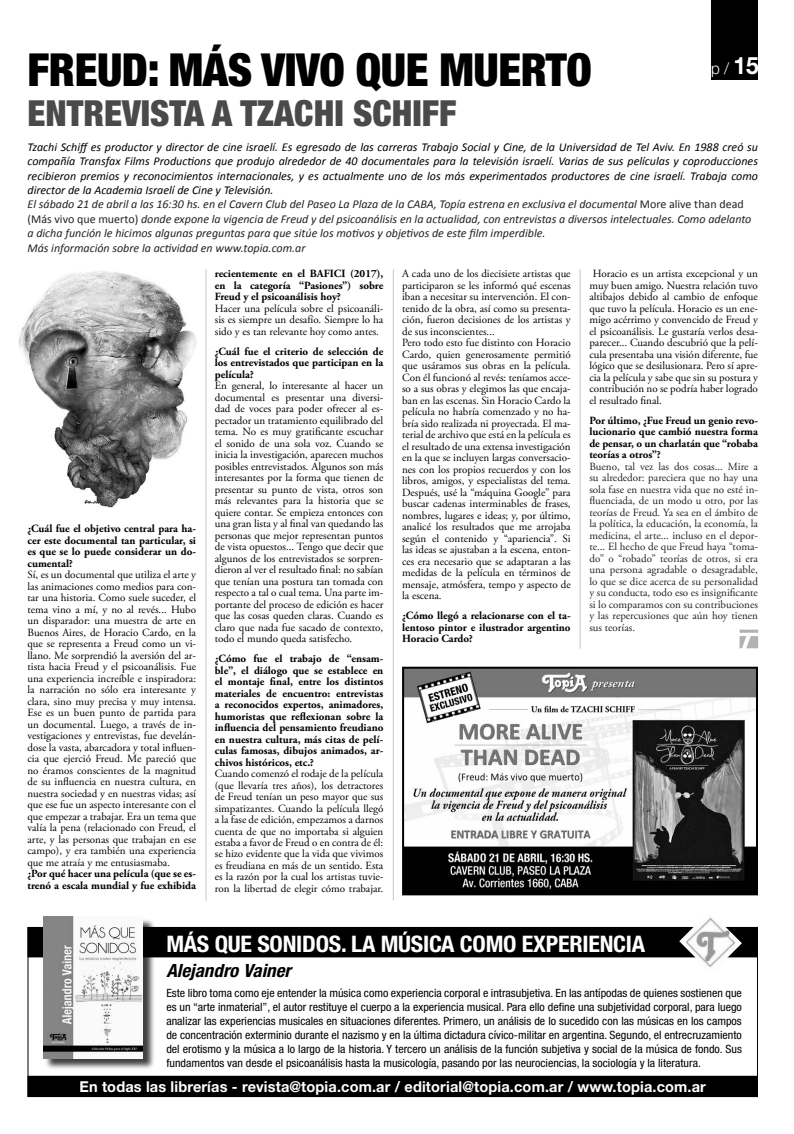
<style>
.page{position:relative;width:794px;height:1134px;background:#fff}
.page>*{position:absolute;margin:0;border:0;box-sizing:border-box;transform-origin:0 0}
.titular_editorial{font:900 condensed 45.6px "Helvetica Neue";letter-spacing:-.01em;color:#000}
.titular_editorial-2{font:900 condensed 36px "Helvetica Neue";color:#4a4a49}
.autormail{font:700 condensed 22.8px "Helvetica Neue";letter-spacing:-.01em;color:#fff;scale:1.05 1}
.t1{font:italic 700 condensed 18.2px "Helvetica Neue";color:#000;scale:1.04 1}
.t2{font:300 16px "Helvetica Neue";color:#fff;scale:.95 1}
.t3{font:700 15px "Helvetica Neue";letter-spacing:.01em;color:#fff}
.bajada{font:italic 12px/14.4px "Calibri";color:#000;text-align:justify}
.bajada-2{font:italic 12px/14.4px "Calibri";color:#222}
.t4{font:condensed 11.4px/14px "Helvetica Neue";color:#000;text-align:justify;scale:1.05 1}
.interior{font:11px/11.5px "Adobe Garamond Pro";color:#000;text-align:justify}
.interior-2{font:700 11px/11.5px "Adobe Garamond Pro";color:#000;text-align:justify}
.interior-3{font:11px/11.5px "Adobe Garamond Pro";color:#222;text-align:justify}
.s1{font-style:normal}
.s2{font-weight:700;font-size:24px}
</style>
<div class="page">
<div style="left:712px;top:0;width:46px;height:79px;background:#000"></div>
<hr style="left:205px;top:269px;width:1px;height:632px;background:#c6c6c6">
<hr style="left:393px;top:269px;width:1px;height:631px;background:#c6c6c6">
<hr style="left:579px;top:269px;width:1px;height:380px;background:#c6c6c6">
<div style="left:28px;top:1076px;width:729px;height:20px;background:#000"></div>
<div style="left:27px;top:1076px;width:731px;height:21px;border:1px solid #000"></div>
<div style="left:28px;top:927px;width:729px;height:30px;background:#000"></div>
<div style="left:45px;top:918px;width:110px;height:152px;background:#000;opacity:.75"></div>
<img style="left:43px;top:916px;width:99px;height:142px">
<img style="left:679px;top:917px;width:63px;height:50px">
<img style="left:405px;top:670px;width:350px;height:222px">
<div style="left:402px;top:667px;width:356px;height:228px;border:2px solid #000"></div>
<img style="left:19px;top:271px;width:177px;height:236px">
<img style="left:739px;top:629px;width:19px;height:19px">
<p class="titular_editorial" style="left:27px;top:41px;width:565px">FREUD: MÁS VIVO QUE MUERTO</p>
<p class="titular_editorial-2" style="left:27px;top:91px;width:430px">ENTREVISTA A TZACHI SCHIFF</p>
<p class="bajada" style="left:27px;top:139px;width:732px">Tzachi Schiff es productor y director de cine israelí. Es egresado de las carreras Trabajo Social y Cine, de la Universidad de Tel Aviv. En 1988 creó su compañía Transfax Films Productions que produjo alrededor de 40 documentales para la televisión israelí. Varias de sus películas y coproducciones recibieron premios y reconocimientos internacionales, y es actualmente uno de los más experimentados productores de cine israelí. Trabaja como director de la Academia Israelí de Cine y Televisión.</p>
<p class="bajada-2" style="left:27px;top:197px;width:725px">El sábado 21 de abril a las 16:30 hs. en el Cavern Club del Paseo La Plaza de la CABA, Topía estrena en exclusiva el documental <span class="s1">More alive than dead (Más vivo que muerto)</span> donde expone la vigencia de Freud y del psicoanálisis en la actualidad, con entrevistas a diversos intelectuales. Como adelanto a dicha función le hicimos algunas preguntas para que sitúe los motivos y objetivos de este film imperdible.</p>
<p class="bajada-2" style="left:27px;top:240px;width:279px">Más información sobre la actividad en www.topia.com.ar</p>
<p class="interior" style="left:402px;top:268px;width:170px">A cada uno de los diecisiete artistas que participaron se les informó qué escenas iban a necesitar su intervención. El con&shy;tenido de la obra, así como su presenta&shy;ción, fueron decisiones de los artistas y de sus inconscientes...</p>
<p class="interior" style="left:402px;top:337px;width:170px">Pero todo esto fue distinto con Horacio Cardo, quien generosamente permitió que usáramos sus obras en la película.<br>Con él funcionó al revés: teníamos acce&shy;so a sus obras y elegimos las que encaja&shy;ban en las escenas. Sin Horacio Cardo la película no habría comenzado y no ha&shy;bría sido realizada ni proyectada. El ma&shy;terial de archivo que está en la película es el resultado de una extensa investigación en la que se incluyen largas conversacio&shy;nes con los propios recuerdos y con los libros, amigos, y especialistas del tema.<br>Después, usé la “máquina Google” para buscar cadenas interminables de frases, nombres, lugares e ideas; y, por último, analicé los resultados que me arrojaba según el contenido y “apariencia”. Si las ideas se ajustaban a la escena, enton&shy;ces era necesario que se adaptaran a las medidas de la película en términos de mensaje, atmósfera, tempo y aspecto de la escena.</p>
<p class="interior-2" style="left:402px;top:610px;width:170px">¿Cómo llegó a relacionarse con el ta&shy;lentoso pintor e ilustrador argentino Horacio Cardo?</p>
<h3 class="t2" style="left:711px;top:59px;width:52px">p / <span class="s2">15</span></h3>
<p class="interior-2" style="left:215px;top:268px;width:170px">recientemente en el BAFICI (2017), en la categoría “Pasiones”) sobre Freud y el psicoanálisis hoy?</p>
<p class="interior" style="left:215px;top:303px;width:170px">Hacer una película sobre el psicoanáli&shy;sis es siempre un desafío. Siempre lo ha sido y es tan relevante hoy como antes.</p>
<p class="interior-2" style="left:215px;top:346px;width:170px">¿Cuál fue el criterio de selección de los entrevistados que participan en la película?</p>
<p class="interior" style="left:215px;top:380px;width:170px">En general, lo interesante al hacer un documental es presentar una diversi&shy;dad de voces para poder ofrecer al es&shy;pectador un tratamiento equilibrado del tema. No es muy gratificante escuchar el sonido de una sola voz. Cuando se inicia la investigación, aparecen muchos posibles entrevistados. Algunos son más interesantes por la forma que tienen de presentar su punto de vista, otros son más relevantes para la historia que se quiere contar. Se empieza entonces con una gran lista y al final van quedando las personas que mejor representan puntos de vista opuestos... Tengo que decir que algunos de los entrevistados se sorpren&shy;dieron al ver el resultado final: no sabían que tenían una postura tan tomada con respecto a tal o cual tema. Una parte im&shy;portante del proceso de edición es hacer que las cosas queden claras. Cuando es claro que nada fue sacado de contexto, todo el mundo queda satisfecho.</p>
<p class="interior-2" style="left:215px;top:653px;width:170px">¿Cómo fue el trabajo de “ensam&shy;ble”, el diálogo que se establece en el montaje final, entre los distintos materiales de encuentro: entrevistas a reconocidos expertos, animadores, humoristas que reflexionan sobre la influencia del pensamiento freudiano en nuestra cultura, más citas de pelí&shy;culas famosas, dibujos animados, ar&shy;chivos históricos, etc.?</p>
<p class="interior" style="left:215px;top:768px;width:170px">Cuando comenzó el rodaje de la película (que llevaría tres años), los detractores de Freud tenían un peso mayor que sus simpatizantes. Cuando la película llegó a la fase de edición, empezamos a darnos cuenta de que no importaba si alguien estaba a favor de Freud o en contra de él: se hizo evidente que la vida que vivimos es freudiana en más de un sentido. Esta es la razón por la cual los artistas tuvie&shy;ron la libertad de elegir cómo trabajar.</p>
<p class="interior" style="left:589px;top:268px;width:170px;text-indent:3px">Horacio es un artista excepcional y un muy buen amigo. Nuestra relación tuvo altibajos debido al cambio de enfoque que tuvo la película. Horacio es un ene&shy;migo acérrimo y convencido de Freud y el psicoanálisis. Le gustaría verlos desa&shy;parecer... Cuando descubrió que la pelí&shy;cula presentaba una visión diferente, fue lógico que se desilusionara. Pero sí apre&shy;cia la película y sabe que sin su postura y contribución no se podría haber logrado el resultado final.</p>
<p class="interior-2" style="left:589px;top:415px;width:170px">Por último, ¿Fue Freud un genio revo&shy;lucionario que cambió nuestra forma de pensar, o un charlatán que “robaba teorías a otros”?</p>
<p class="interior-3" style="left:589px;top:461px;width:170px">Bueno, tal vez las dos cosas... Mire a su alrededor: pareciera que no hay una sola fase en nuestra vida que no esté in&shy;fluenciada, de un modo u otro, por las teorías de Freud. Ya sea en el ámbito de la política, la educación, la economía, la medicina, el arte... incluso en el depor&shy;te... El hecho de que Freud haya “toma&shy;do” o “robado” teorías de otros, si era una persona agradable o desagradable, lo que se dice acerca de su personalidad y su conducta, todo eso es insignificante si lo comparamos con su contribuciones y las repercusiones que aún hoy tienen sus teorías.</p>
<p class="interior-2" style="left:27px;top:523px;width:170px">¿Cuál fue el objetivo central para ha&shy;cer este documental tan particular, si es que se lo puede considerar un do&shy;cumental?</p>
<p class="interior" style="left:27px;top:570px;width:170px">Sí, es un documental que utiliza el arte y las animaciones como medios para con&shy;tar una historia. Como suele suceder, el tema vino a mí, y no al revés... Hubo un disparador: una muestra de arte en Buenos Aires, de Horacio Cardo, en la que se representa a Freud como un vi&shy;llano. Me sorprendió la aversión del ar&shy;tista hacia Freud y el psicoanálisis. Fue una experiencia increíble e inspiradora: la narración no sólo era interesante y clara, sino muy precisa y muy intensa.<br>Ese es un buen punto de partida para un documental. Luego, a través de in&shy;vestigaciones y entrevistas, fue develán&shy;dose la vasta, abarcadora y total influen&shy;cia que ejerció Freud. Me pareció que no éramos conscientes de la magnitud de su influencia en nuestra cultura, en nuestra sociedad y en nuestras vidas; así que ese fue un aspecto interesante con el que empezar a trabajar. Era un tema que valía la pena (relacionado con Freud, el arte, y las personas que trabajan en ese campo), y era también una experiencia que me atraía y me entusiasmaba.</p>
<p class="interior-2" style="left:27px;top:868px;width:170px">¿Por qué hacer una película (que se es&shy;trenó a escala mundial y fue exhibida</p>
<p class="autormail" style="left:166px;top:930px;width:457px">MÁS QUE SONIDOS. LA MÚSICA COMO EXPERIENCIA</p>
<p class="t1" style="left:166px;top:959px;width:121px">Alejandro Vainer</p>
<p class="t4" style="left:166px;top:985px;width:550px">Este libro toma como eje entender la música como experiencia corporal e intrasubjetiva. En las antípodas de quienes sostienen que es un “arte inmaterial”, el autor restituye el cuerpo a la experiencia musical. Para ello define una subjetividad corporal, para luego analizar las experiencias musicales en situaciones diferentes. Primero, un análisis de lo sucedido con las músicas en los campos de concentración exterminio durante el nazismo y en la última dictadura cívico-militar en argentina. Segundo, el entrecruzamiento del erotismo y la música a lo largo de la historia. Y tercero un análisis de la función subjetiva y social de la música de fondo. Sus fundamentos van desde el psicoanálisis hasta la musicología, pasando por las neurociencias, la sociología y la literatura.</p>
<p class="t3" style="left:79px;top:1078px;width:628px">En todas las librerías - revista@topia.com.ar / editorial@topia.com.ar / www.topia.com.ar</p>
</div>
